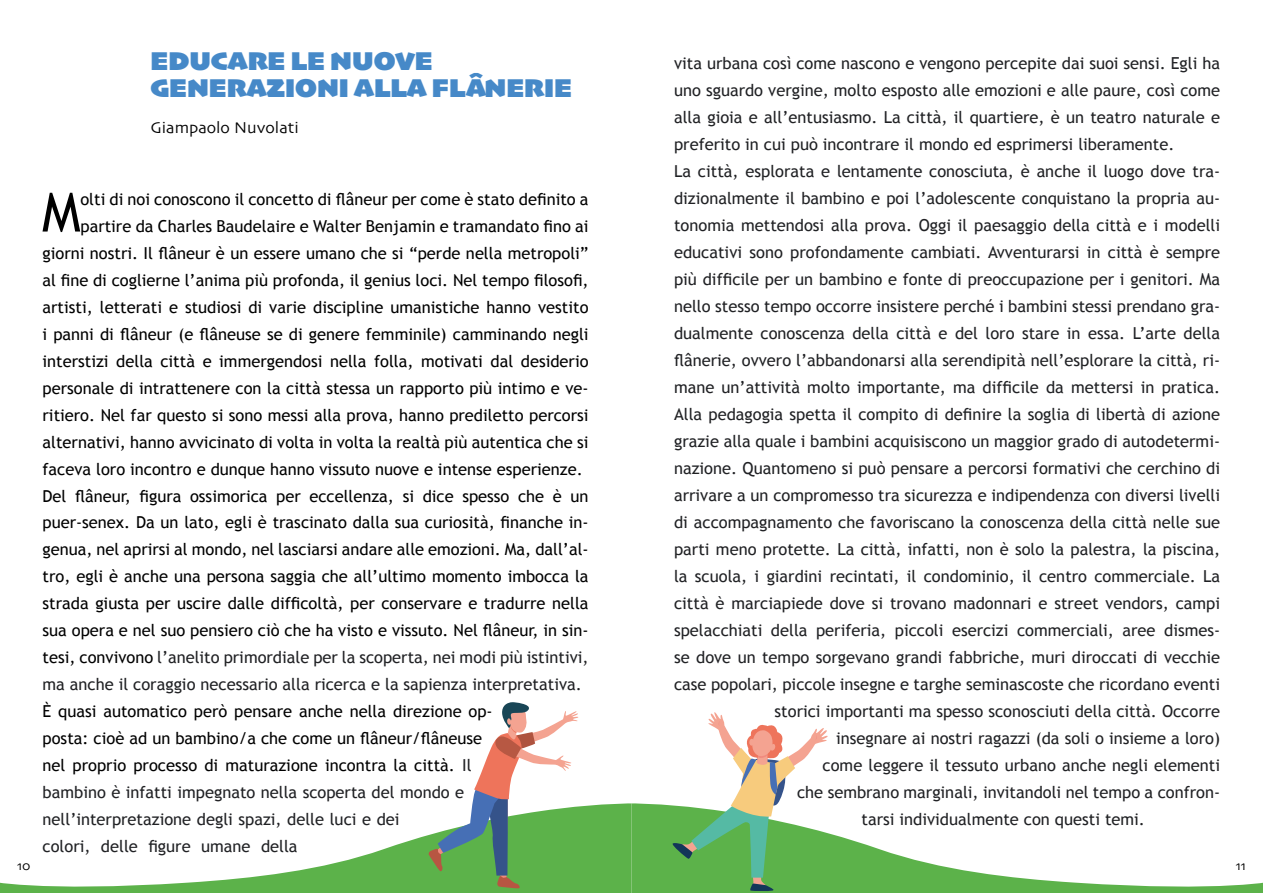
<style>
.page{position:relative;width:1263px;height:893px;background:#fff}
.page>*{position:absolute;margin:0;border:0;box-sizing:border-box;transform-origin:0 0}
.t1{font:54.15px "Trebuchet MS";color:#000}
.t2{font:27px/27px "Skia";color:#4689c8}
.t3{font:16.5px "Trebuchet MS";color:#202124}
.t4{font:16.5px/27px "Trebuchet MS";color:#000}
.t5{font:16.5px "Skia";color:#000}
.t6{font:13.5px "Skia";color:#000}
.s1{color:#000}
.s2{color:#202124}
</style>
<div class="page">
<svg style="left:0;top:803px;width:631px;height:90px"></svg>
<svg style="left:631px;top:803px;width:632px;height:90px"></svg>
<svg style="left:671px;top:712px;width:157px;height:179px"></svg>
<svg style="left:428px;top:702px;width:151px;height:187px"></svg>
<h2 class="t2" style="left:151px;top:49px;width:423px">EDUCARE LE NUOVE<br>GENERAZIONI ALLA FLÂNERIE</h2>
<p class="t5" style="left:151px;top:117px;width:150px">Giampaolo Nuvolati</p>
<h1 class="t1" style="left:42px;top:180px;width:40px">M</h1>
<p class="t4" style="left:80px;top:185px;width:510px">olti di noi conoscono il concetto di flâneur per come è stato definito a</p>
<p class="t4" style="left:80px;top:212px;width:510px">partire da Charles Baudelaire e Walter Benjamin e tramandato fino ai</p>
<p class="t4" style="left:43px;top:239px;width:547px">giorni nostri. Il flâneur è un essere umano che si “perde nella metropoli”</p>
<p class="t4" style="left:43px;top:266px;width:548px">al fine di coglierne l’anima più profonda, il genius loci. Nel tempo filosofi,</p>
<p class="t4" style="left:43px;top:293px;width:547px">artisti, letterati e studiosi di varie discipline umanistiche hanno vestito</p>
<p class="t4" style="left:43px;top:320px;width:548px">i panni di flâneur (e flâneuse se di genere femminile) camminando negli</p>
<p class="t4" style="left:43px;top:347px;width:547px">interstizi della città e immergendosi nella folla, motivati dal desiderio</p>
<p class="t4" style="left:43px;top:374px;width:547px">personale di intrattenere con la città stessa un rapporto più intimo e ve-</p>
<p class="t4" style="left:43px;top:401px;width:547px">ritiero. Nel far questo si sono messi alla prova, hanno prediletto percorsi</p>
<p class="t4" style="left:43px;top:428px;width:547px">alternativi, hanno avvicinato di volta in volta la realtà più autentica che si</p>
<p class="t4" style="left:43px;top:455px;width:542px">faceva loro incontro e dunque hanno vissuto nuove e intense esperienze.</p>
<p class="t4" style="left:43px;top:482px;width:547px">Del flâneur, figura ossimorica per eccellenza, si dice spesso che è un</p>
<p class="t4" style="left:43px;top:509px;width:548px">puer-senex. Da un lato, egli è trascinato dalla sua curiosità, finanche in-</p>
<p class="t4" style="left:43px;top:536px;width:548px">genua, nel aprirsi al mondo, nel lasciarsi andare alle emozioni. Ma, dall’al-</p>
<p class="t4" style="left:43px;top:563px;width:547px">tro, egli è anche una persona saggia che all’ultimo momento imbocca la</p>
<p class="t4" style="left:43px;top:590px;width:548px">strada giusta per uscire dalle difficoltà, per conservare e tradurre nella</p>
<p class="t4" style="left:43px;top:617px;width:548px">sua opera e nel suo pensiero ciò che ha visto e vissuto. Nel flâneur, in sin-</p>
<p class="t3" style="left:43px;top:648px;width:547px"><span class="s1">tesi, convivono</span> l’anelito primordiale per la scoperta, nei modi più istintivi,</p>
<p class="t3" style="left:43px;top:675px;width:541px">ma anche il coraggio necessario alla ricerca e la sapienza interpretativa.</p>
<p class="t4" style="left:43px;top:698px;width:452px">È quasi automatico però pensare anche nella direzione op&shy;posta: cioè ad un bambino/a che come un flâneur/flâneuse nel proprio processo di maturazione incontra la città. <span class="s2">Il bambino è infatti impegnato nella scoperta del mondo e nell’interpretazione degli spazi, delle luci e dei<br>colori, delle figure umane della</span></p>
<p class="t3" style="left:674px;top:54px;width:547px">vita urbana così come nascono e vengono percepite dai suoi sensi. Egli ha</p>
<p class="t3" style="left:674px;top:81px;width:547px">uno sguardo vergine, molto esposto alle emozioni e alle paure, così come</p>
<p class="t3" style="left:674px;top:108px;width:547px">alla gioia e all’entusiasmo. La città, il quartiere, è un teatro naturale e</p>
<p class="t3" style="left:674px;top:135px;width:502px">preferito in cui può incontrare il mondo ed esprimersi liberamente.</p>
<p class="t3" style="left:674px;top:162px;width:548px">La città, esplorata e lentamente conosciuta, è anche il luogo dove tra-</p>
<p class="t3" style="left:674px;top:189px;width:548px">dizionalmente il bambino e poi l’adolescente conquistano la propria au-</p>
<p class="t3" style="left:674px;top:216px;width:547px">tonomia mettendosi alla prova. Oggi il paesaggio della città e i modelli</p>
<p class="t3" style="left:674px;top:243px;width:547px">educativi sono profondamente cambiati. Avventurarsi in città è sempre</p>
<p class="t3" style="left:674px;top:270px;width:547px">più difficile per un bambino e fonte di preoccupazione per i genitori. Ma</p>
<p class="t3" style="left:674px;top:297px;width:547px">nello stesso tempo occorre insistere perché i bambini stessi prendano gra-</p>
<p class="t3" style="left:674px;top:324px;width:547px">dualmente conoscenza della città e del loro stare in essa. L’arte della</p>
<p class="t3" style="left:674px;top:351px;width:547px">flânerie, ovvero l’abbandonarsi alla serendipità nell’esplorare la città, ri-</p>
<p class="t3" style="left:674px;top:378px;width:547px">mane un’attività molto importante, ma difficile da mettersi in pratica.</p>
<p class="t3" style="left:674px;top:405px;width:548px">Alla pedagogia spetta il compito di definire la soglia di libertà di azione</p>
<p class="t3" style="left:674px;top:432px;width:548px">grazie alla quale i bambini acquisiscono un maggior grado di autodetermi-</p>
<p class="t3" style="left:674px;top:459px;width:547px">nazione. Quantomeno si può pensare a percorsi formativi che cerchino di</p>
<p class="t3" style="left:674px;top:486px;width:547px">arrivare a un compromesso tra sicurezza e indipendenza con diversi livelli</p>
<p class="t3" style="left:674px;top:513px;width:547px">di accompagnamento che favoriscano la conoscenza della città nelle sue</p>
<p class="t3" style="left:674px;top:540px;width:547px">parti meno protette. La città, infatti, non è solo la palestra, la piscina,</p>
<p class="t3" style="left:674px;top:567px;width:547px">la scuola, i giardini recintati, il condominio, il centro commerciale. La</p>
<p class="t3" style="left:674px;top:594px;width:547px">città è marciapiede dove si trovano madonnari e street vendors, campi</p>
<p class="t3" style="left:674px;top:621px;width:547px">spelacchiati della periferia, piccoli esercizi commerciali, aree dismes-</p>
<p class="t3" style="left:674px;top:648px;width:547px">se dove un tempo sorgevano grandi fabbriche, muri diroccati di vecchie</p>
<p class="t3" style="left:674px;top:675px;width:547px">case popolari, piccole insegne e targhe seminascoste che ricordano eventi</p>
<p class="t3" style="left:775px;top:702px;width:447px">storici importanti ma spesso sconosciuti della città. Occorre</p>
<p class="t3" style="left:836px;top:729px;width:385px">insegnare ai nostri ragazzi (da soli o insieme a loro)</p>
<p class="t3" style="left:823px;top:756px;width:399px">come leggere il tessuto urbano anche negli elementi</p>
<p class="t3" style="left:797px;top:783px;width:424px">che sembrano marginali, invitandoli nel tempo a confron-</p>
<p class="t3" style="left:862px;top:810px;width:285px">tarsi individualmente con questi temi.</p>
<p class="t6" style="left:17px;top:857px;width:15px">10</p>
<p class="t6" style="left:1236px;top:857px;width:12px">11</p>
</div>
